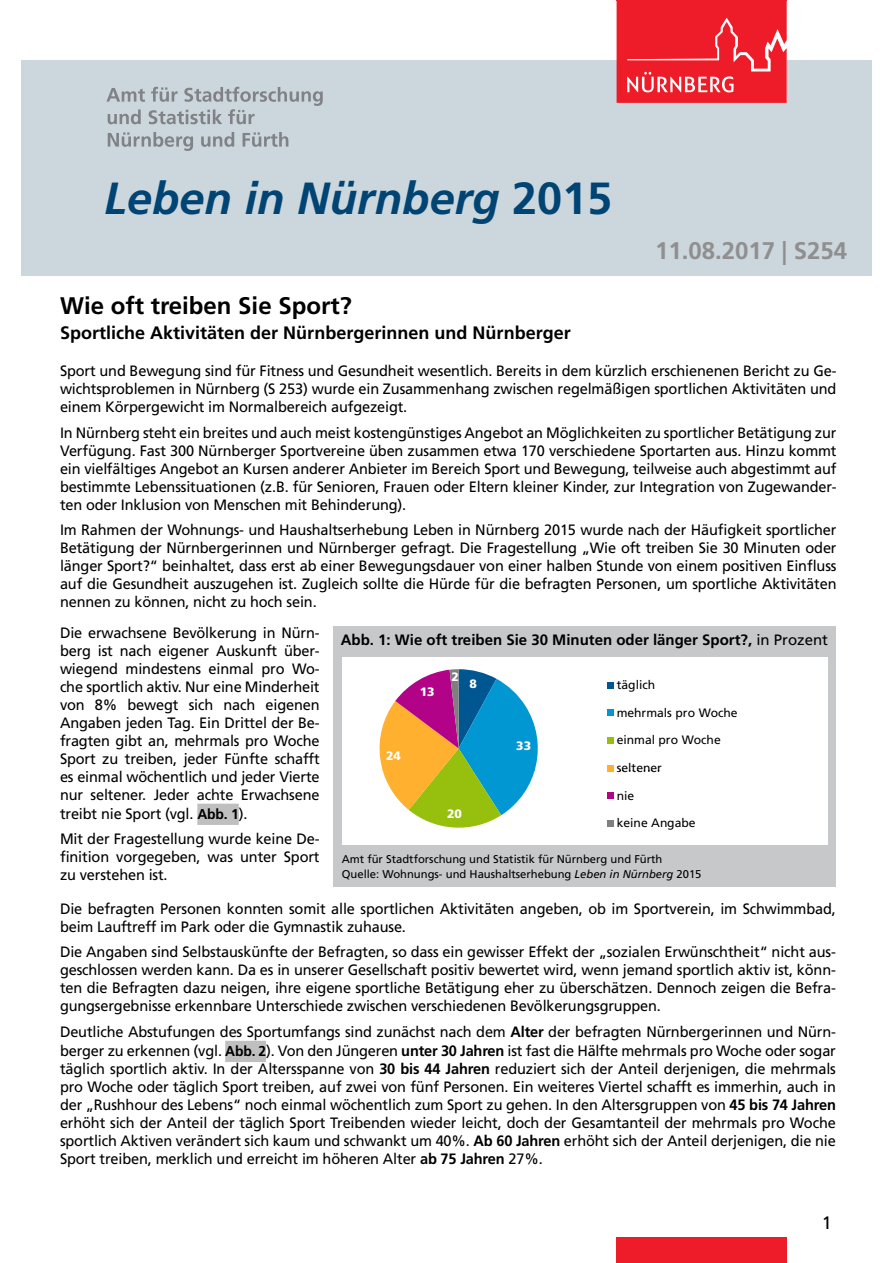
<style>
.page{position:relative;width:893px;height:1263px;background:#fff}
.page>*{position:absolute;margin:0;border:0;box-sizing:border-box;transform-origin:0 0}
.StN__Headline_40_50{font:italic 700 45px "Frutiger LT Com";color:#004473}
.t1{font:700 24px "Frutiger LT Com";color:#000}
.StN__Headline_40_50-2{font:700 24px "Frutiger LT Com";color:#8f8f8f}
.t2{font:700 18px "Frutiger LT Com";color:#000}
.t3{font:18px "Frutiger LT Com";color:#000}
.Fließtext_10_12_pt{font:15px/18px "Frutiger LT Com";letter-spacing:-.01em;color:#000;text-align:justify}
.t4{font:700 15px "Frutiger LT Com";color:#000}
.t5{font:12.15px "Frutiger LT Com";color:#000}
.t6{font:900 12.15px "Frutiger LT Com";color:#fff}
.Fußnoten_Diagramme{font:11.25px "Frutiger LT Com";color:#000}
.s1{font-style:normal}
.s2{font-weight:400}
.s3{font-weight:700;font-size:14.25px}
.s4{font-style:italic}
.s5{font-weight:700}
</style>
<div class="page">
<div style="left:333px;top:626px;width:503px;height:260px;background:#c7c8ca"></div>
<div style="left:21px;top:60px;width:851px;height:216px;background:#cbd6dd"></div>
<svg style="left:108px;top:132px;width:180px;height:19px"></svg>
<svg style="left:106px;top:87px;width:217px;height:37px"></svg>
<svg style="left:617px;top:0;width:170px;height:103px;background:#ef2e39"></svg>
<div style="left:617px;top:1237px;width:170px;height:26px;background:#ee1c28"></div>
<div style="left:197px;top:804px;width:42px;height:21px;background:#bfbfbf"></div>
<div style="left:342px;top:657px;width:485px;height:187px;background:#fff"></div>
<div style="left:607px;top:682px;width:7px;height:7px;background:#005690"></div>
<div style="left:607px;top:709px;width:7px;height:7px;background:#0097d3"></div>
<div style="left:607px;top:737px;width:7px;height:7px;background:#97bf0d"></div>
<svg style="left:379px;top:669px;width:159px;height:159px"></svg>
<svg style="left:607px;top:765px;width:7px;height:6px"></svg>
<div style="left:607px;top:792px;width:7px;height:7px;background:#b20288"></div>
<div style="left:607px;top:820px;width:7px;height:6px;background:#7f7f7f"></div>
<div style="left:225px;top:1041px;width:41px;height:21px;background:#bfbfbf"></div>
<p class="StN__Headline_40_50" style="left:105px;top:172px;width:509px">Leben in Nürnberg <span class="s1">2015</span></p>
<p class="StN__Headline_40_50-2" style="left:655px;top:236px;width:194px">11.08.2017 | S254</p>
<p class="t1" style="left:60px;top:292px;width:293px">Wie oft treiben Sie Sport?</p>
<p class="t2" style="left:60px;top:322px;width:512px">Sportliche Aktivitäten der Nürnbergerinnen und Nürnberger</p>
<p class="Fließtext_10_12_pt" style="left:60px;top:362px;width:778px">Sport und Bewegung sind für Fitness und Gesundheit wesentlich. Bereits in dem kürzlich erschienenen Bericht zu Ge&shy;wichtsproblemen in Nürnberg (S 253) wurde ein Zusammenhang zwischen regelmäßigen sportlichen Aktivitäten und einem Körpergewicht im Normalbereich aufgezeigt.</p>
<p class="Fließtext_10_12_pt" style="left:60px;top:424px;width:778px">In Nürnberg steht ein breites und auch meist kostengünstiges Angebot an Möglichkeiten zu sportlicher Betätigung zur Verfügung. Fast 300 Nürnberger Sportvereine üben zusammen etwa 170 verschiedene Sportarten aus. Hinzu kommt ein vielfältiges Angebot an Kursen anderer Anbieter im Bereich Sport und Bewegung, teilweise auch abgestimmt auf bestimmte Lebenssituationen (z.B. für Senioren, Frauen oder Eltern kleiner Kinder, zur Integration von Zugewander&shy;ten oder Inklusion von Menschen mit Behinderung).</p>
<p class="Fließtext_10_12_pt" style="left:60px;top:521px;width:778px">Im Rahmen der Wohnungs- und Haushaltserhebung Leben in Nürnberg 2015 wurde nach der Häufigkeit sportlicher Betätigung der Nürnbergerinnen und Nürnberger gefragt. Die Fragestellung „Wie oft treiben Sie 30 Minuten oder länger Sport?“ beinhaltet, dass erst ab einer Bewegungsdauer von einer halben Stunde von einem positiven Einfluss auf die Gesundheit auszugehen ist. Zugleich sollte die Hürde für die befragten Personen, um sportliche Aktivitäten nennen zu können, nicht zu hoch sein.</p>
<p class="t4" style="left:341px;top:631px;width:489px">Abb. 1: Wie oft treiben Sie 30 Minuten oder länger Sport?, <span class="s2">in Prozent</span></p>
<p class="Fließtext_10_12_pt" style="left:60px;top:624px;width:261px">Die erwachsene Bevölkerung in Nürn&shy;berg ist nach eigener Auskunft über&shy;wiegend mindestens einmal pro Wo&shy;che sportlich aktiv. Nur eine Minderheit von 8% bewegt sich nach eigenen Angaben jeden Tag. Ein Drittel der Be&shy;fragten gibt an, mehrmals pro Woche Sport zu treiben, jeder Fünfte schafft es einmal wöchentlich und jeder Vierte nur seltener. Jeder achte Erwachsene treibt nie Sport (vgl. <span class="s3">Abb. 1</span>).</p>
<p class="Fließtext_10_12_pt" style="left:60px;top:830px;width:261px">Mit der Fragestellung wurde keine De&shy;finition vorgegeben, was unter Sport zu verstehen ist.</p>
<p class="t6" style="left:451px;top:670px;width:9px">2</p>
<p class="t6" style="left:469px;top:677px;width:9px">8</p>
<p class="t5" style="left:617px;top:678px;width:40px">täglich</p>
<p class="t5" style="left:617px;top:705px;width:122px">mehrmals pro Woche</p>
<p class="t5" style="left:617px;top:733px;width:105px">einmal pro Woche</p>
<p class="t5" style="left:617px;top:760px;width:47px">seltener</p>
<p class="t6" style="left:420px;top:685px;width:16px">13</p>
<p class="t6" style="left:516px;top:739px;width:16px">33</p>
<p class="t6" style="left:386px;top:749px;width:16px">24</p>
<p class="t5" style="left:617px;top:788px;width:19px">nie</p>
<p class="t5" style="left:617px;top:816px;width:80px">keine Angabe</p>
<p class="t6" style="left:447px;top:807px;width:16px">20</p>
<p class="Fußnoten_Diagramme" style="left:342px;top:853px;width:322px">Amt für Stadtforschung und Statistik für Nürnberg und Fürth</p>
<p class="Fußnoten_Diagramme" style="left:342px;top:868px;width:361px">Quelle: Wohnungs- und Haushaltserhebung <span class="s4">Leben in Nürnberg</span> 2015</p>
<p class="Fließtext_10_12_pt" style="left:60px;top:900px;width:777px">Die befragten Personen konnten somit alle sportlichen Aktivitäten angeben, ob im Sportverein, im Schwimmbad, beim Lauftreff im Park oder die Gymnastik zuhause.</p>
<p class="Fließtext_10_12_pt" style="left:60px;top:943px;width:777px">Die Angaben sind Selbstauskünfte der Befragten, so dass ein gewisser Effekt der „sozialen Erwünschtheit“ nicht aus&shy;geschlossen werden kann. Da es in unserer Gesellschaft positiv bewertet wird, wenn jemand sportlich aktiv ist, könn&shy;ten die Befragten dazu neigen, ihre eigene sportliche Betätigung eher zu überschätzen. Dennoch zeigen die Befra&shy;gungsergebnisse erkennbare Unterschiede zwischen verschiedenen Bevölkerungsgruppen.</p>
<p class="Fließtext_10_12_pt" style="left:60px;top:1023px;width:777px">Deutliche Abstufungen des Sportumfangs sind zunächst nach dem <span class="s5">Alter</span> der befragten Nürnbergerinnen und Nürn&shy;berger zu erkennen (vgl. <span class="s3">Abb. 2</span>). Von den Jüngeren <span class="s5">unter 30 Jahren</span> ist fast die Hälfte mehrmals pro Woche oder sogar täglich sportlich aktiv. In der Altersspanne von <span class="s5">30 bis 44 Jahren</span> reduziert sich der Anteil derjenigen, die mehrmals pro Woche oder täglich Sport treiben, auf zwei von fünf Personen. Ein weiteres Viertel schafft es immerhin, auch in der „Rushhour des Lebens“ noch einmal wöchentlich zum Sport zu gehen. In den Altersgruppen von <span class="s5">45 bis 74 Jahren </span>erhöht sich der Anteil der täglich Sport Treibenden wieder leicht, doch der Gesamtanteil der mehrmals pro Woche sportlich Aktiven verändert sich kaum und schwankt um 40%. <span class="s5">Ab 60 Jahren</span> erhöht sich der Anteil derjenigen, die nie Sport treiben, merklich und erreicht im höheren Alter <span class="s5">ab 75 Jahren</span> 27%.</p>
<p class="t3" style="left:822px;top:1212px;width:12px">1</p>
</div>
